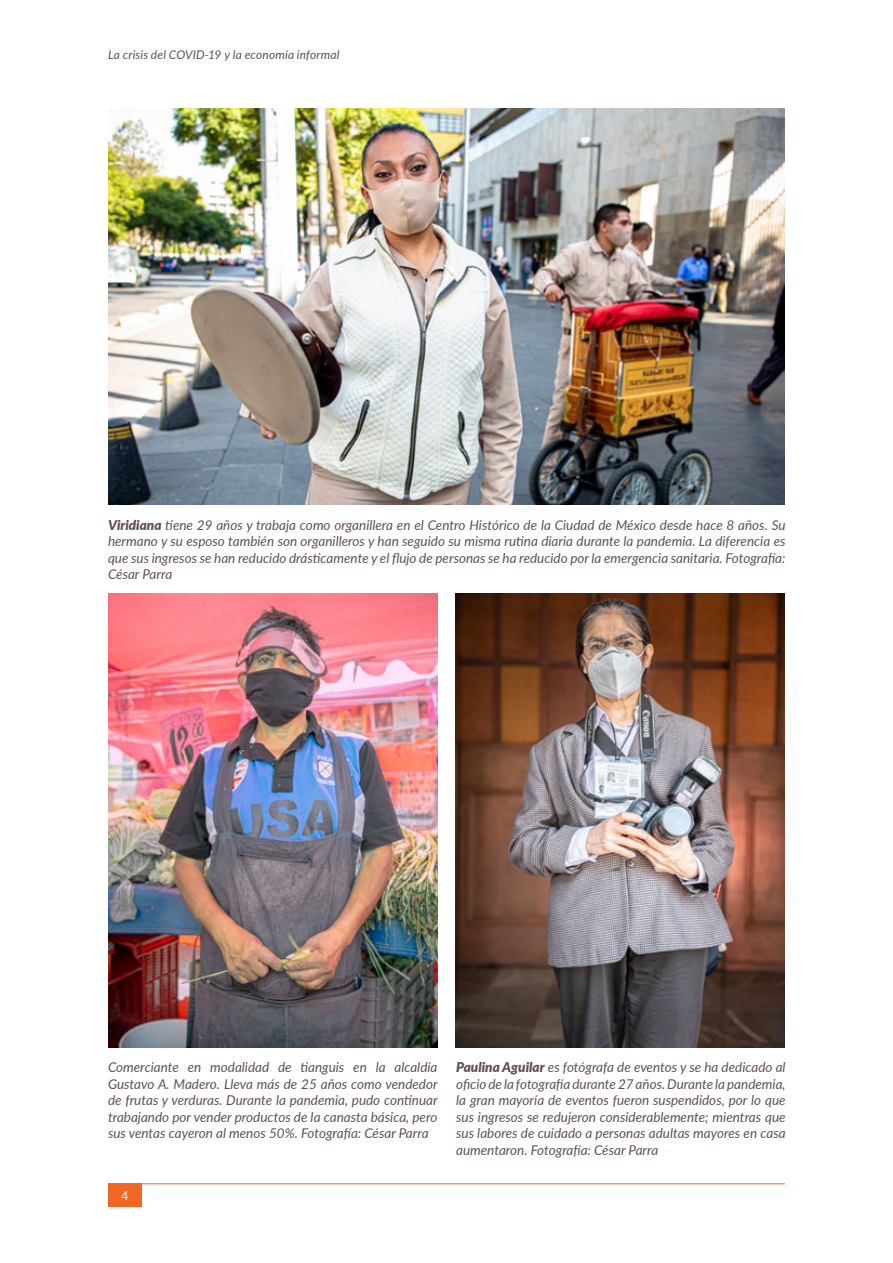
<style>
.page{position:relative;width:893px;height:1263px;background:#fff}
.page>*{position:absolute;margin:0;border:0;box-sizing:border-box;transform-origin:0 0}
.t1{font:italic 13.5px/16.5px "Lato";color:#60514f;text-align:justify}
.t2{font:italic 12px "Lato";letter-spacing:.015em;color:#60514f}
.t3{font:12px "Lato";color:#fff}
.s1{font-weight:900}
</style>
<div class="page">
<div style="left:108px;top:1183px;width:34px;height:24px;background:#f26724"></div>
<hr style="left:108px;top:1183px;width:677px;height:1px;background:#f26724">
<img style="left:108px;top:108px;width:677px;height:396px">
<img style="left:108px;top:593px;width:329px;height:455px">
<img style="left:455px;top:593px;width:330px;height:455px">
<p class="t2" style="left:108px;top:50px;width:233px">La crisis del COVID-19 y la economía informal</p>
<p class="t1" style="left:108px;top:516px;width:679px"><span class="s1">Viridiana</span> tiene 29 años y trabaja como organillera en el Centro Histórico de la Ciudad de México desde hace 8 años. Su hermano y su esposo también son organilleros y han seguido su misma rutina diaria durante la pandemia. La diferencia es que sus ingresos se han reducido drásticamente y el flujo de personas se ha reducido por la emergencia sanitaria. Fotografía:<br>César Parra</p>
<p class="t1" style="left:108px;top:1059px;width:331px">Comerciante en modalidad de tianguis en la alcaldía Gustavo A. Madero. Lleva más de 25 años como vendedor de frutas y verduras. Durante la pandemia, pudo continuar trabajando por vender productos de la canasta básica, pero sus ventas cayeron al menos 50%. Fotografía: César Parra</p>
<p class="t1" style="left:456px;top:1059px;width:331px"><span class="s1">Paulina Aguilar</span> es fotógrafa de eventos y se ha dedicado al oficio de la fotografía durante 27 años. Durante la pandemia, la gran mayoría de eventos fueron suspendidos, por lo que sus ingresos se redujeron considerablemente; mientras que sus labores de cuidado a personas adultas mayores en casa aumentaron. Fotografía: César Parra</p>
<p class="t3" style="left:121px;top:1190px;width:8px">4</p>
</div>
